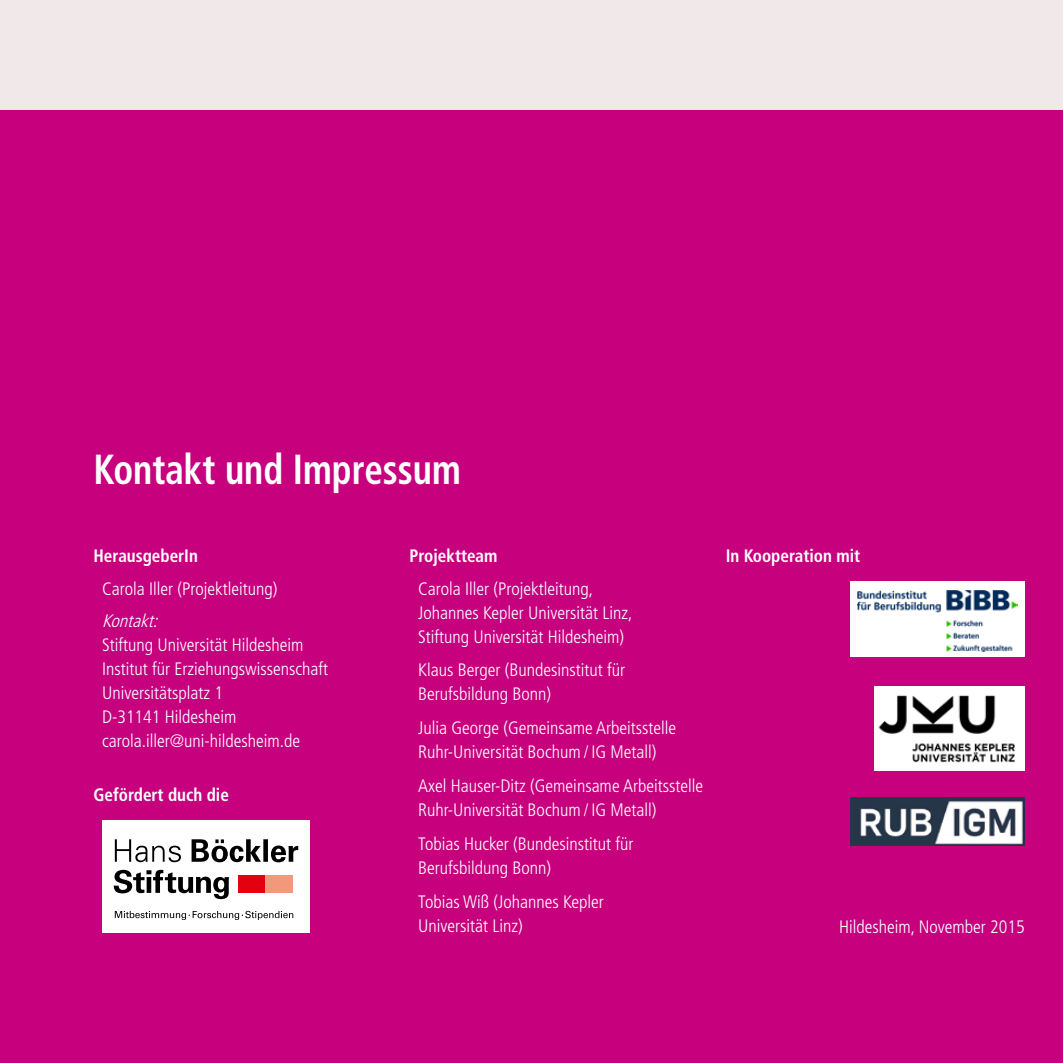
<style>
.page{position:relative;width:1063px;height:1063px;background:#fff}
.page>*{position:absolute;margin:0;border:0;box-sizing:border-box;transform-origin:0 0}
.t1{font:700 condensed 42px "Frutiger LT Std";color:#fff;scale:.88 1}
.t2{font:300 condensed 18px/24px "Frutiger LT Std";color:#fff}
.t3{font:700 condensed 18px "Frutiger LT Std";color:#fff;scale:.95 1}
.t4{font:italic 300 condensed 18px "Frutiger LT Std";color:#fff}
</style>
<div class="page">
<div style="left:0;top:0;width:1063px;height:118px;background:#f1e8ea"></div>
<div style="left:0;top:111px;width:1063px;height:952px;background:#c7007e"></div>
<img style="left:850px;top:797px;width:175px;height:49px">
<img style="left:875px;top:686px;width:150px;height:84px">
<div style="left:850px;top:581px;width:175px;height:75px;background:#fff"></div>
<img style="left:858px;top:590px;width:160px;height:62px">
<div style="left:102px;top:820px;width:208px;height:113px;background:#fff"></div>
<svg style="left:114px;top:839px;width:184px;height:60px"></svg>
<svg style="left:115px;top:911px;width:178px;height:9px"></svg>
<div style="left:238px;top:875px;width:28px;height:18px;background:#e3000f"></div>
<div style="left:266px;top:875px;width:27px;height:18px;background:#f3987a"></div>
<h1 class="t1" style="left:94px;top:445px;width:419px">Kontakt und Impressum</h1>
<p class="t3" style="left:94px;top:545px;width:111px">HerausgeberIn</p>
<p class="t2" style="left:102px;top:577px;width:177px">Carola Iller (Projektleitung)</p>
<p class="t4" style="left:102px;top:611px;width:62px">Kontakt:</p>
<p class="t2" style="left:102px;top:633px;width:227px">Stiftung Universität Hildesheim<br>Institut für Erziehungswissenschaft<br>Universitätsplatz 1<br>D-31141 Hildesheim carola.iller@uni-hildesheim.de</p>
<p class="t3" style="left:94px;top:784px;width:144px">Gefördert duch die</p>
<p class="t3" style="left:410px;top:545px;width:94px">Projektteam</p>
<p class="t2" style="left:418px;top:577px;width:216px">Carola Iller (Projektleitung,<br>Johannes Kepler Universität Linz,<br>Stiftung Universität Hildesheim)</p>
<p class="t2" style="left:418px;top:658px;width:208px">Klaus Berger (Bundesinstitut für<br>Berufsbildung Bonn)</p>
<p class="t2" style="left:418px;top:716px;width:260px">Julia George (Gemeinsame Arbeitsstelle<br>Ruhr-Universität Bochum / IG Metall)</p>
<p class="t2" style="left:418px;top:774px;width:286px">Axel Hauser-Ditz (Gemeinsame Arbeitsstelle<br>Ruhr-Universität Bochum / IG Metall)</p>
<p class="t2" style="left:418px;top:832px;width:217px">Tobias Hucker (Bundesinstitut für<br>Berufsbildung Bonn)</p>
<p class="t2" style="left:418px;top:890px;width:187px">Tobias Wiß (Johannes Kepler<br>Universität Linz)</p>
<p class="t3" style="left:726px;top:545px;width:143px">In Kooperation mit</p>
<p class="t2" style="left:839px;top:915px;width:187px">Hildesheim, November 2015</p>
</div>
